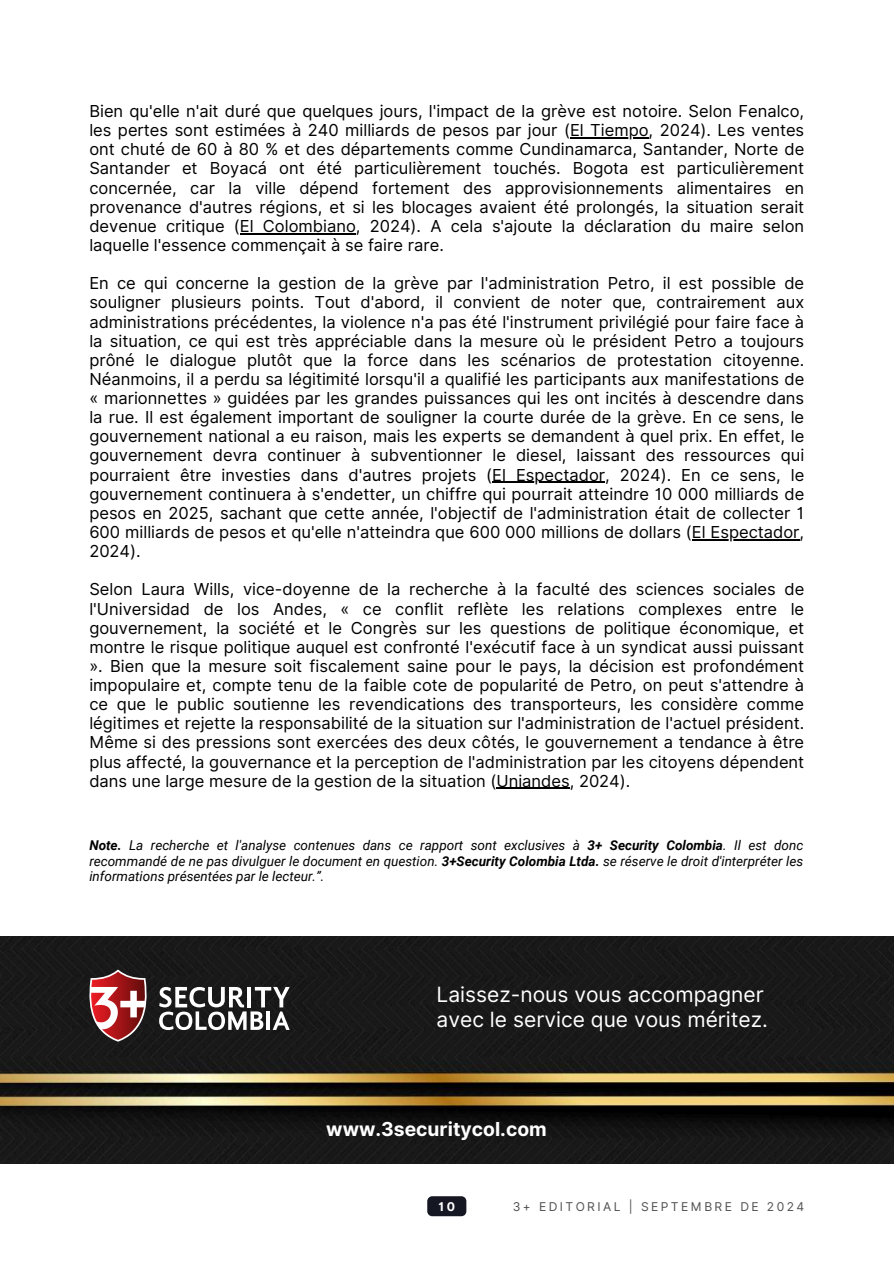
<style>
.page{position:relative;width:894px;height:1264px;background:#fff}
.page>*{position:absolute;margin:0;border:0;box-sizing:border-box;transform-origin:0 0}
.t1{font:21px/24.8px "Inter";color:#fff}
.t2{font:700 19.35px "Inter";color:#fff}
.t3{font:16.5px/19.2px "Inter";color:#000;text-align:justify}
.t4{font:italic 13.5px/15.8px "Roboto";color:#000;text-align:justify}
.t5{font:12.15px "Inter";letter-spacing:.2em;color:#515151}
.t6{font:700 12.15px "Inter";color:#fff}
.s1{font-weight:700}
</style>
<div class="page">
<img style="left:0;top:936px;width:893px;height:227px">
<svg style="left:159px;top:986px;width:130px;height:44px"></svg>
<svg style="left:89px;top:969px;width:59px;height:72px"></svg>
<svg style="left:427px;top:1196px;width:39px;height:20px"></svg>
<hr style="left:570px;top:137px;width:78px;height:1px;background:#000">
<hr style="left:240px;top:233px;width:116px;height:1px;background:#000">
<hr style="left:492px;top:481px;width:113px;height:2px;background:#000">
<hr style="left:691px;top:539px;width:108px;height:1px;background:#000">
<hr style="left:496px;top:787px;width:73px;height:2px;background:#000">
<p class="t3" style="left:89px;top:101px;width:716px">Bien qu'elle n'ait duré que quelques jours, l'impact de la grève est notoire. Selon Fenalco, les pertes sont estimées à 240 milliards de pesos par jour (El Tiempo, 2024). Les ventes ont chuté de 60 à 80 % et des départements comme Cundinamarca, Santander, Norte de Santander et Boyacá ont été particulièrement touchés. Bogota est particulièrement concernée, car la ville dépend fortement des approvisionnements alimentaires en provenance d'autres régions, et si les blocages avaient été prolongés, la situation serait devenue critique (El Colombiano, 2024). A cela s'ajoute la déclaration du maire selon laquelle l'essence commençait à se faire rare.</p>
<p class="t3" style="left:89px;top:274px;width:716px">En ce qui concerne la gestion de la grève par l'administration Petro, il est possible de souligner plusieurs points. Tout d'abord, il convient de noter que, contrairement aux administrations précédentes, la violence n'a pas été l'instrument privilégié pour faire face à la situation, ce qui est très appréciable dans la mesure où le président Petro a toujours prôné le dialogue plutôt que la force dans les scénarios de protestation citoyenne.<br>Néanmoins, il a perdu sa légitimité lorsqu'il a qualifié les participants aux manifestations de « marionnettes » guidées par les grandes puissances qui les ont incités à descendre dans la rue. Il est également important de souligner la courte durée de la grève. En ce sens, le gouvernement national a eu raison, mais les experts se demandent à quel prix. En effet, le gouvernement devra continuer à subventionner le diesel, laissant des ressources qui pourraient être investies dans d'autres projets (El Espectador, 2024). En ce sens, le gouvernement continuera à s'endetter, un chiffre qui pourrait atteindre 10 000 milliards de pesos en 2025, sachant que cette année, l'objectif de l'administration était de collecter 1<br>600 milliards de pesos et qu'elle n'atteindra que 600 000 millions de dollars (El Espectador, 2024).</p>
<p class="t3" style="left:89px;top:580px;width:716px">Selon Laura Wills, vice-doyenne de la recherche à la faculté des sciences sociales de l'Universidad de los Andes, « ce conflit reflète les relations complexes entre le gouvernement, la société et le Congrès sur les questions de politique économique, et montre le risque politique auquel est confronté l'exécutif face à un syndicat aussi puissant ». Bien que la mesure soit fiscalement saine pour le pays, la décision est profondément impopulaire et, compte tenu de la faible cote de popularité de Petro, on peut s'attendre à ce que le public soutienne les revendications des transporteurs, les considère comme légitimes et rejette la responsabilité de la situation sur l'administration de l'actuel président.<br>Même si des pressions sont exercées des deux côtés, le gouvernement a tendance à être plus affecté, la gouvernance et la perception de l'administration par les citoyens dépendent dans une large mesure de la gestion de la situation (Uniandes, 2024).</p>
<p class="t4" style="left:89px;top:837px;width:715px"><span class="s1">Note.</span> La recherche et l'analyse contenues dans ce rapport sont exclusives à <span class="s1">3+ Security Colombia</span>. Il est donc recommandé de ne pas divulguer le document en question. <span class="s1">3+Security Colombia Ltda.</span> se réserve le droit d'interpréter les informations présentées par le lecteur.”.</p>
<p class="t1" style="left:436px;top:982px;width:333px">Laissez-nous vous accompagner avec le service que vous méritez.</p>
<p class="t2" style="left:326px;top:1117px;width:222px">www.3securitycol.com</p>
<p class="t6" style="left:438px;top:1199px;width:18px">10</p>
<p class="t5" style="left:512px;top:1199px;width:293px">3+ EDITORIAL | SEPTEMBRE DE 2024</p>
</div>
